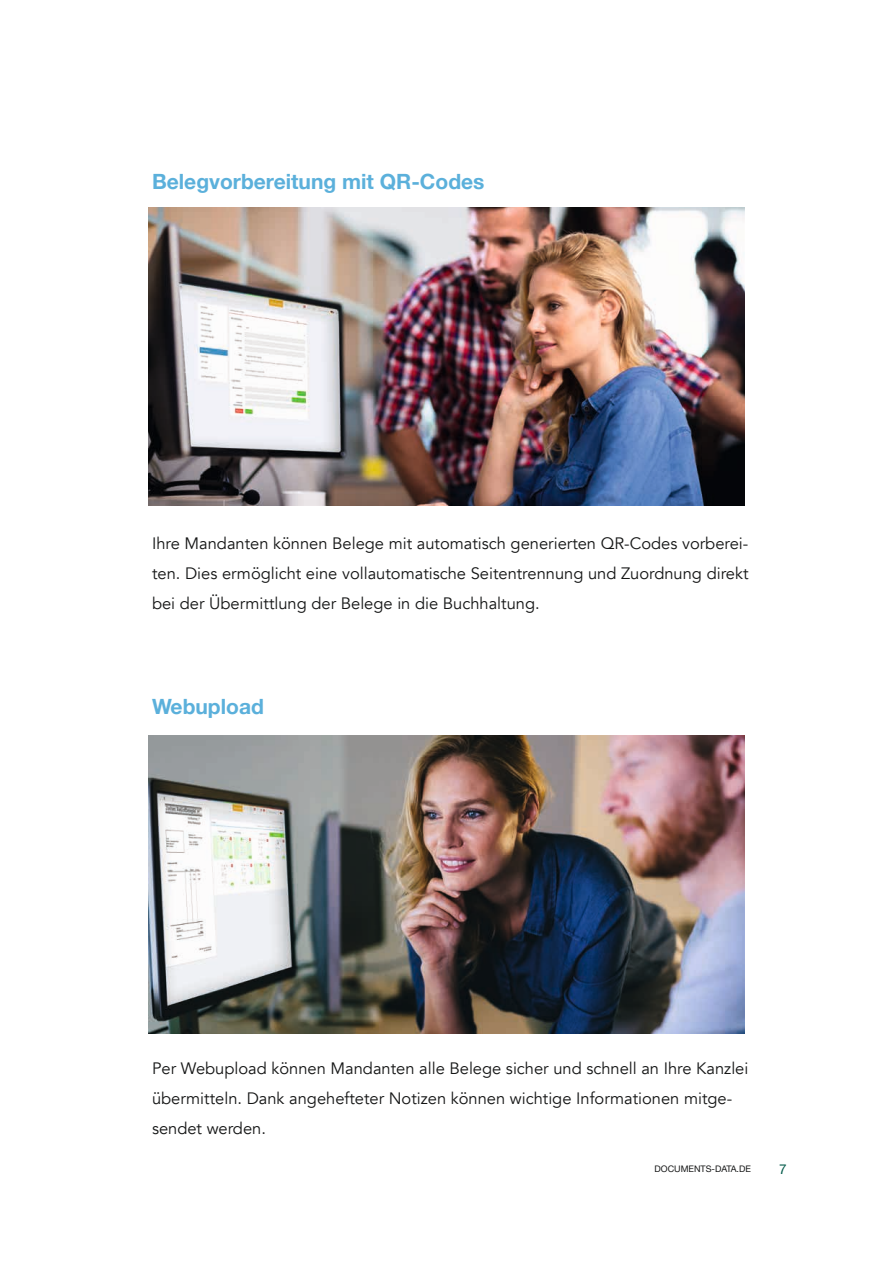
<style>
.page{position:relative;width:893px;height:1263px;background:#fff}
.page>*{position:absolute;margin:0;border:0;box-sizing:border-box;transform-origin:0 0}
.t1{font:700 21px "Helvetica Neue";color:#5bb0db}
.t2{font:16.5px/30px "Avenir";color:#151616;text-align:justify}
.t3{font:13.5px "Helvetica Neue";color:#025a4a}
.t4{font:9px "Helvetica Neue";color:#151616}
</style>
<div class="page">
<img style="left:149px;top:207px;width:595px;height:298px">
<img style="left:149px;top:736px;width:595px;height:297px">
<p class="t1" style="left:152px;top:165px;width:334px">Belegvorbereitung mit QR-Codes</p>
<p class="t2" style="left:152px;top:529px;width:598px">Ihre Mandanten können Belege mit automatisch generierten QR-Codes vorberei&shy;ten. Dies ermöglicht eine vollautomatische Seitentrennung und Zuordnung direkt bei der Übermittlung der Belege in die Buchhaltung.</p>
<p class="t1" style="left:152px;top:690px;width:113px">Webupload</p>
<p class="t2" style="left:152px;top:1054px;width:598px;text-align:left">Per Webupload können Mandanten alle Belege sicher und schnell an Ihre Kanzlei übermitteln. Dank angehefteter Notizen können wichtige Informationen mitge&shy;sendet werden.</p>
<p class="t4" style="left:655px;top:1162px;width:98px">DOCUMENTS-DATA.DE</p>
<p class="t3" style="left:779px;top:1159px;width:9px">7</p>
</div>
